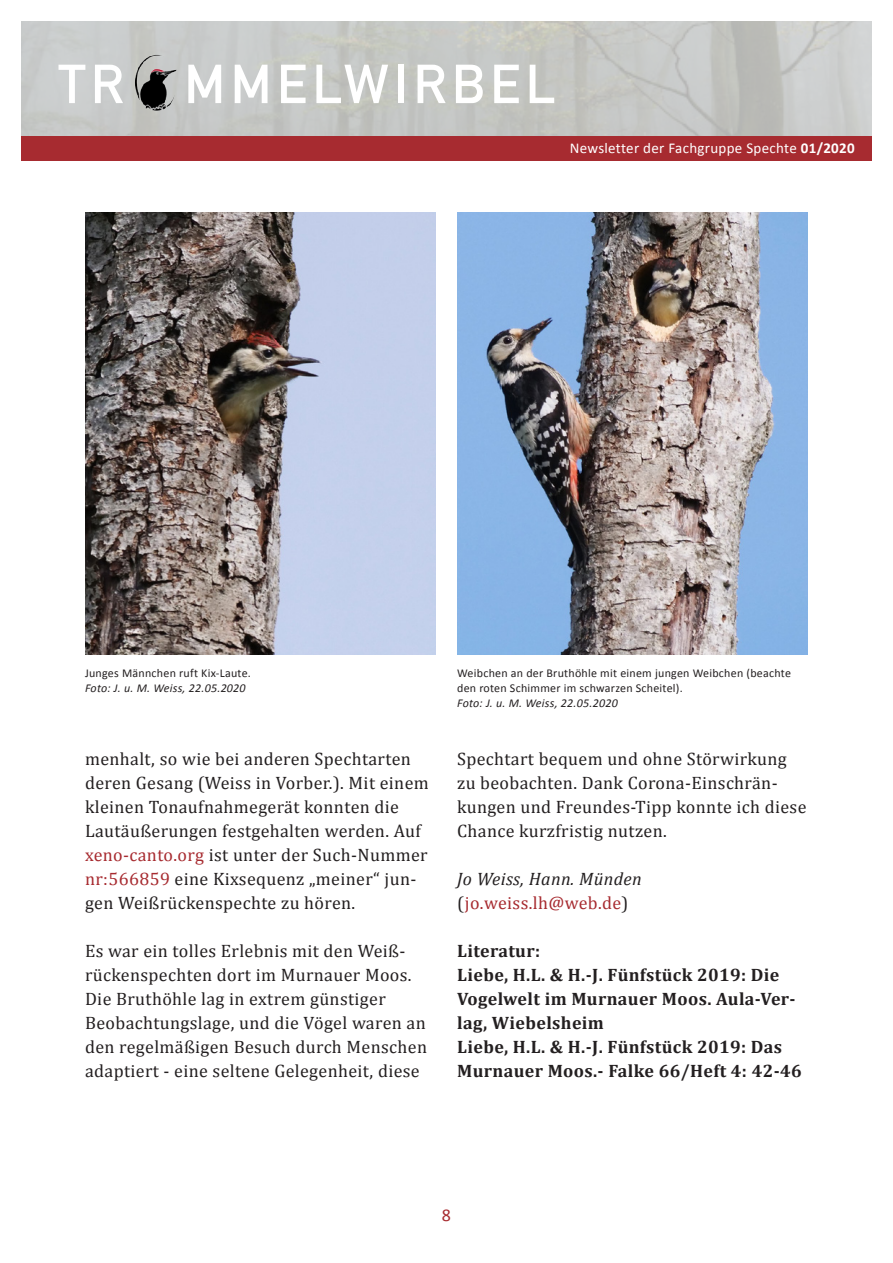
<style>
.page{position:relative;width:893px;height:1263px;background:#fff}
.page>*{position:absolute;margin:0;border:0;box-sizing:border-box;transform-origin:0 0}
.t1{font:700 54px "DIN Alternate";letter-spacing:.1em;color:#fff}
.Fließtext{font:18px/24px "Cambria";letter-spacing:.02em;color:#231f20}
.Fließtext-2{font:700 18px/24px "Cambria";letter-spacing:.02em;color:#231f20}
.Fließtext_kursiv{font:italic 18px/24px "Cambria";letter-spacing:.02em;color:#231f20}
.t2{font:18px "Calibri";color:#a72b30}
.t3{font:15px "Calibri";letter-spacing:.02em;color:#fff}
.Bildunterschrift{font:12px/15px "Calibri";letter-spacing:.02em;color:#231f20}
.s1{font-weight:700}
.s2{font-style:italic}
.s3{color:#a72b30}
.s4{font-style:normal}
.s5{font-style:normal;color:#a72b30}
</style>
<div class="page">
<div style="left:21px;top:136px;width:851px;height:25px;background:#a72b30"></div>
<img style="left:133px;top:51px;width:65px;height:65px">
<img style="left:457px;top:213px;width:351px;height:442px">
<img style="left:85px;top:213px;width:351px;height:442px">
<h1 class="t1" style="left:58px;top:43px;width:499px">TR MMELWIRBEL</h1>
<p class="t3" style="left:570px;top:139px;width:286px">Newsletter der Fachgruppe Spechte <span class="s1">01/2020</span></p>
<p class="Bildunterschrift" style="left:85px;top:665px;width:167px">Junges Männchen ruft Kix-Laute.<br><span class="s2">Foto: J. u. M. Weiss, 22.05.2020</span></p>
<p class="Bildunterschrift" style="left:457px;top:665px;width:335px">Weibchen an der Bruthöhle mit einem jungen Weibchen (beachte den roten Schimmer im schwarzen Scheitel).<br><span class="s2">Foto: J. u. M. Weiss, 22.05.2020</span></p>
<p class="Fließtext" style="left:85px;top:746px;width:345px">menhalt, so wie bei anderen Spechtarten deren Gesang (Weiss in Vorber.). Mit einem kleinen Tonaufnahmegerät konnten die Lautäußerungen festgehalten werden. Auf <span class="s3">xeno-canto.org</span> ist unter der Such-Nummer <span class="s3">nr:566859</span> eine Kixsequenz „meiner“ jun&shy;gen Weißrückenspechte zu hören.</p>
<p class="Fließtext" style="left:85px;top:938px;width:344px">Es war ein tolles Erlebnis mit den Weiß&shy;rückenspechten dort im Murnauer Moos.<br>Die Bruthöhle lag in extrem günstiger Beobachtungslage, und die Vögel waren an den regelmäßigen Besuch durch Menschen adaptiert - eine seltene Gelegenheit, diese</p>
<p class="Fließtext" style="left:457px;top:746px;width:351px">Spechtart bequem und ohne Störwirkung zu beobachten. Dank Corona-Einschrän&shy;kungen und Freundes-Tipp konnte ich diese Chance kurzfristig nutzen.</p>
<p class="Fließtext_kursiv" style="left:457px;top:866px;width:186px">Jo Weiss, Hann. Münden <span class="s4">(</span><span class="s5">jo.weiss.lh@web.de</span><span class="s4">)</span></p>
<p class="Fließtext-2" style="left:457px;top:938px;width:346px">Literatur:<br>Liebe, H.L. &amp; H.-J. Fünfstück 2019: Die<br>Vogelwelt im Murnauer Moos. Aula-Ver&shy;lag, Wiebelsheim<br>Liebe, H.L. &amp; H.-J. Fünfstück 2019: Das<br>Murnauer Moos.- Falke 66/Heft 4: 42-46</p>
<p class="t2" style="left:442px;top:1203px;width:11px">8</p>
</div>
